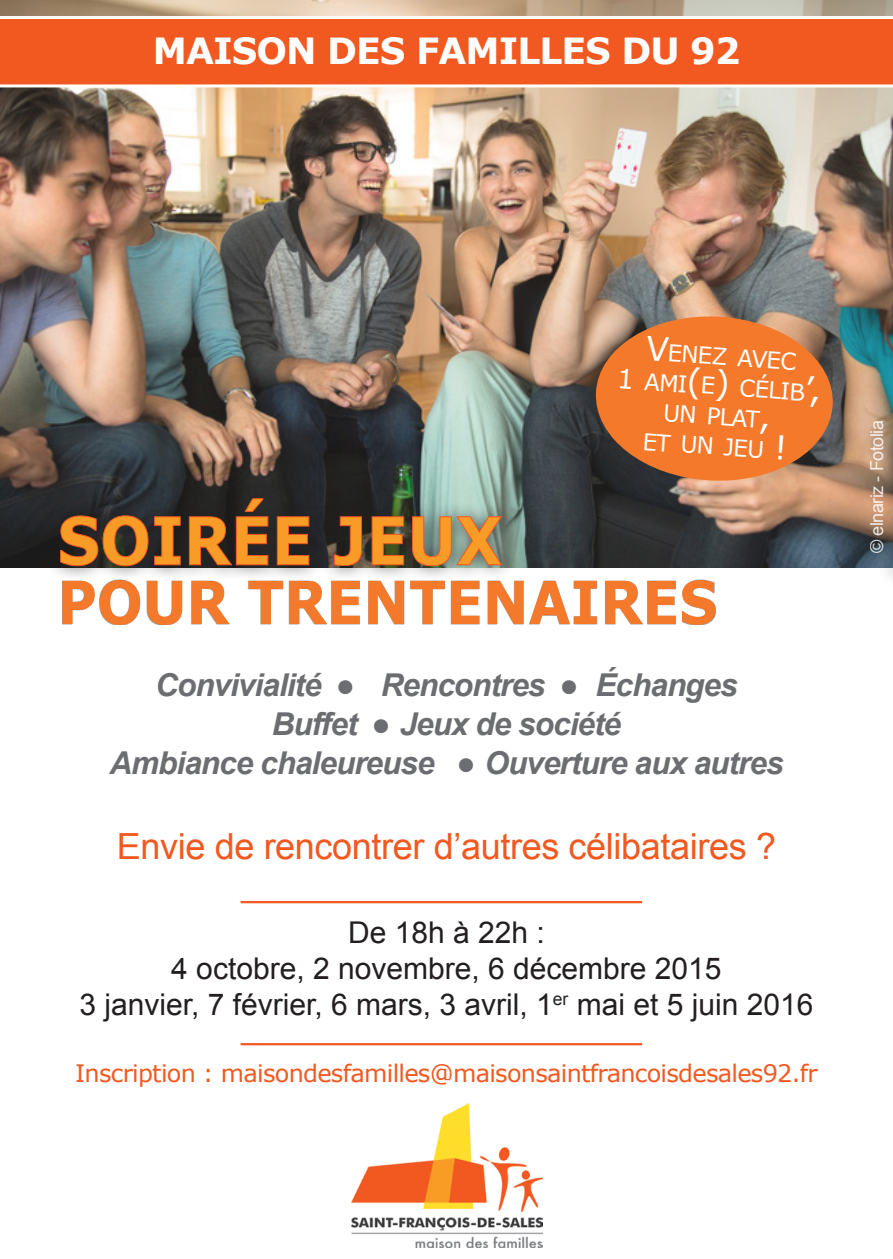
<style>
.page{position:relative;width:893px;height:1259px;background:#fff}
.page>*{position:absolute;margin:0;border:0;box-sizing:border-box;transform-origin:0 0}
.t1{font:700 66px "Verdana";color:#f89c27;scale:.91 1}
.t2{font:700 59.4px "Verdana";color:#f4792a;scale:.91 1}
.t3{font:36px "Arial";letter-spacing:-.01em;color:#f15921}
.t4{font:700 36px "Verdana";letter-spacing:-.025em;color:#fff}
.t5{font:italic 700 31.5px "Arial";letter-spacing:-.03em;color:#6c6d70}
.t6{font:30px "Arial";color:#231f20}
.t7{font:24px "Verdana";letter-spacing:-.03em;color:#f15921}
.t8{font:23.1px "Verdana";color:#fff}
.t9{font:18px "Arial";letter-spacing:-.025em;color:#fff}
.s1{font-size:33px}
.s2{font-size:27px}
</style>
<div class="page">
<img style="left:0;top:0;width:893px;height:568px">
<div style="left:45px;top:483px;width:471px;height:99px;background:#231f20;opacity:.75"></div>
<svg style="left:59px;top:514px;width:123px;height:53px;background:#392a24"></svg>
<svg style="left:188px;top:497px;width:81px;height:69px;background:#372721"></svg>
<svg style="left:276px;top:515px;width:34px;height:51px;background:#3f2921"></svg>
<svg style="left:333px;top:515px;width:30px;height:52px;background:#432f25"></svg>
<svg style="left:371px;top:515px;width:34px;height:51px;background:#4e3d25"></svg>
<svg style="left:411px;top:515px;width:92px;height:52px;background:#7a7d6f"></svg>
<img style="left:351px;top:1103px;width:191px;height:144px">
<div style="left:62px;top:579px;width:654px;height:46px;background:#231f20;opacity:.5"></div>
<div style="left:876px;top:426px;width:17px;height:163px;background:#231f20;opacity:.75"></div>
<hr style="left:241px;top:901px;width:401px;height:2px;background:#f15921">
<hr style="left:241px;top:1043px;width:401px;height:2px;background:#f15921">
<svg style="left:594px;top:313px;width:241px;height:171px;background:#d57537"></svg>
<svg style="left:0;top:16px;width:893px;height:71px;background:#f26532"></svg>
<p class="t4" style="left:153px;top:25px;width:589px">MAISON DES FAMILLES DU 92</p>
<p class="t8" style="left:647px;top:335px;width:152px;rotate:4deg"><span class="s1">V</span>enez av ec</p>
<p class="t8" style="left:618px;top:363px;width:206px;rotate:4deg"><span class="s2">1</span> ami<span class="s1">(</span>e<span class="s1">)</span> célib<span class="s1">’,</span></p>
<p class="t8" style="left:664px;top:397px;width:109px;rotate:4deg">un plat<span class="s1">,</span></p>
<p class="t8" style="left:644px;top:425px;width:146px;rotate:4deg">et un jeu <span class="s1">!</span></p>
<p class="t1" style="left:57px;top:494px;width:490px">SOIRÉE JEUX</p>
<p class="t2" style="left:57px;top:560px;width:727px">POUR TRENTENAIRES</p>
<p class="t5" style="left:155px;top:664px;width:584px">Convivialité ● Rencontres ● Échanges</p>
<p class="t5" style="left:272px;top:703px;width:351px">Buffet ● Jeux de société</p>
<p class="t5" style="left:109px;top:742px;width:676px">Ambiance chaleureuse ● Ouverture aux autres</p>
<p class="t3" style="left:117px;top:823px;width:661px">Envie de rencontrer d’autres célibataires ?</p>
<p class="t6" style="left:348px;top:913px;width:198px">De 18h à 22h :</p>
<p class="t6" style="left:171px;top:949px;width:552px">4 octobre, 2 novembre, 6 décembre 2015</p>
<p class="t6" style="left:79px;top:985px;width:736px">3 janvier, 7 février, 6 mars, 3 avril, 1<sup>er</sup> mai et 5 juin 2016</p>
<p class="t7" style="left:75px;top:1056px;width:744px">Inscription : maisondesfamilles@maisonsaintfrancoisdesales92.fr</p>
<p class="t9" style="left:865px;top:553px;width:135px;rotate:-90deg">© elnariz - Fotolia</p>
</div>
